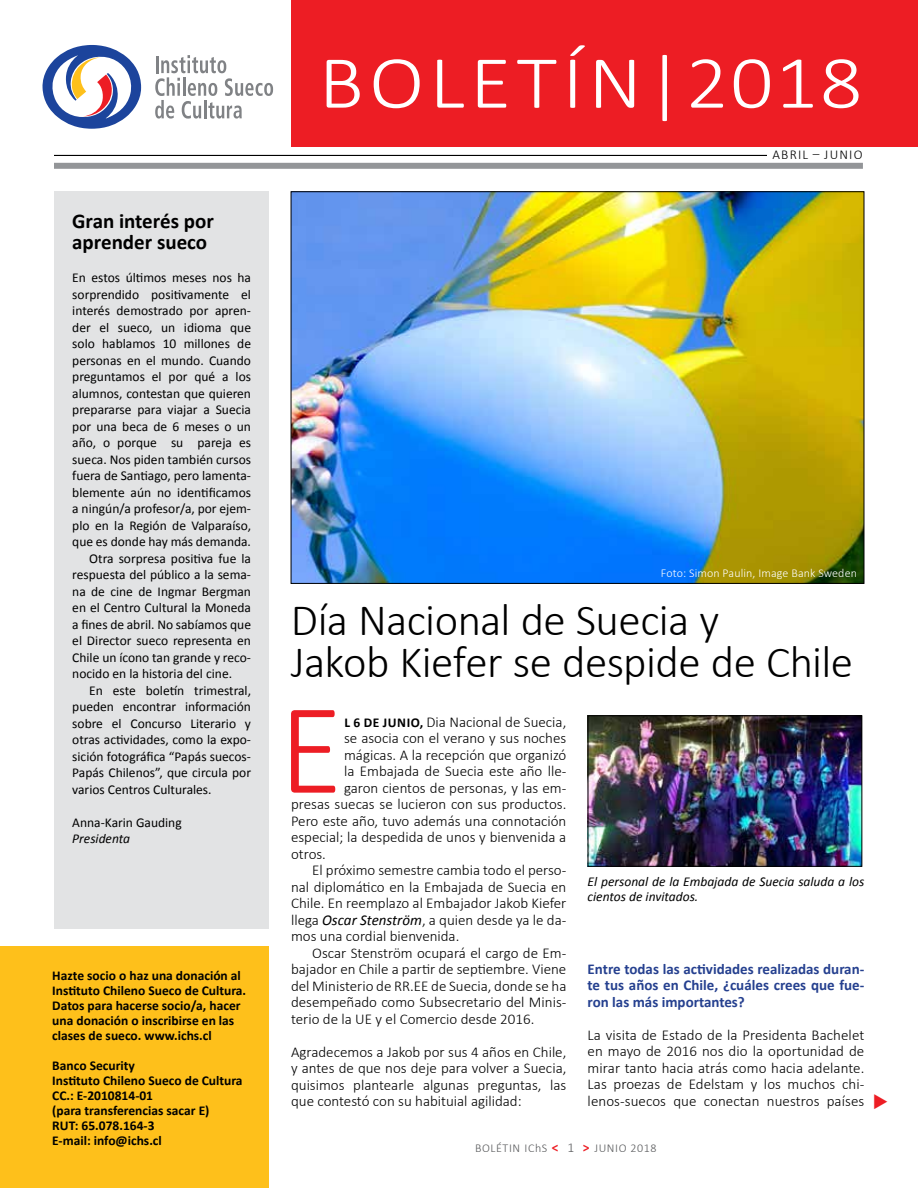
<style>
.page{position:relative;width:918px;height:1188px;background:#fff}
.page>*{position:absolute;margin:0;border:0;box-sizing:border-box;transform-origin:0 0}
.t1{font:300 130.5px "Calibri";color:#ed1d24}
.t2{font:300 75.6px "Calibri";letter-spacing:.065em;color:#fff;scale:1.11 1}
.t3{font:300 45px/42px "Calibri";letter-spacing:-.015em;color:#000}
.t4{font:700 21px/21px "Calibri";color:#000}
.t5{font:300 15px/16.5px "Calibri";color:#000;text-align:justify}
.t6{font:700 15px/16.5px "Calibri";color:#25408f;text-align:justify}
.t7{font:13.5px "Calibri";color:#000}
.t8{font:700 13.5px/15px "Calibri";color:#000}
.t9{font:italic 13.5px/15px "Calibri";color:#000}
.t10{font:300 13.5px "Calibri";letter-spacing:.09em;color:#000}
.t11{font:300 12px "Calibri";letter-spacing:.01em;color:#fff}
.t12{font:300 12px "Calibri";letter-spacing:.05em;color:#58595b}
.s1{font-weight:700;font-size:13.5px}
.s2{font-weight:400;font-style:italic}
.s3{font-weight:700;font-size:13.5px;color:#ed1d24}
.s4{font-size:13.5px}
</style>
<div class="page">
<div style="left:291px;top:0;width:627px;height:146px;background:#ed1d24"></div>
<div style="left:0;top:946px;width:269px;height:242px;background:#fec01b"></div>
<div style="left:54px;top:163px;width:809px;height:6px;background:#939598"></div>
<hr style="left:54px;top:155px;width:809px;height:1px;background:#000">
<div style="left:768px;top:149px;width:95px;height:13px;background:#fff"></div>
<svg style="left:43px;top:45px;width:98px;height:84px"></svg>
<svg style="left:155px;top:55px;width:118px;height:64px"></svg>
<img style="left:293px;top:193px;width:569px;height:389px">
<div style="left:54px;top:191px;width:215px;height:738px;background:#e2e3e4"></div>
<img style="left:590px;top:717px;width:270px;height:148px">
<div style="left:588px;top:715px;width:274px;height:152px;border:1px solid #000"></div>
<h3 class="t4" style="left:72px;top:211px;width:143px">Gran interés por aprender sueco</h3>
<p class="t7" style="left:72px;top:269px;width:180px">En estos últimos meses nos ha</p>
<p class="t7" style="left:72px;top:286px;width:180px">sorprendido positivamente el</p>
<p class="t7" style="left:72px;top:302px;width:180px">interés demostrado por apren-</p>
<p class="t7" style="left:72px;top:319px;width:180px">der el sueco, un idioma que</p>
<p class="t7" style="left:72px;top:335px;width:180px">solo hablamos 10 millones de</p>
<p class="t7" style="left:72px;top:352px;width:180px">personas en el mundo. Cuando</p>
<p class="t7" style="left:72px;top:368px;width:180px">preguntamos el por qué a los</p>
<p class="t7" style="left:72px;top:385px;width:180px">alumnos, contestan que quieren</p>
<p class="t7" style="left:72px;top:401px;width:180px">prepararse para viajar a Suecia</p>
<p class="t7" style="left:72px;top:418px;width:180px">por una beca de 6 meses o un</p>
<p class="t7" style="left:72px;top:434px;width:180px">año, o porque su pareja es</p>
<p class="t7" style="left:72px;top:451px;width:180px">sueca. Nos piden también cursos</p>
<p class="t7" style="left:72px;top:467px;width:180px">fuera de Santiago, pero lamenta-</p>
<p class="t7" style="left:72px;top:484px;width:180px">blemente aún no identificamos</p>
<p class="t7" style="left:72px;top:500px;width:180px">a ningún/a profesor/a, por ejem-</p>
<p class="t7" style="left:72px;top:517px;width:180px">plo en la Región de Valparaíso,</p>
<p class="t7" style="left:72px;top:533px;width:180px">que es donde hay más demanda.</p>
<p class="t7" style="left:89px;top:550px;width:163px">Otra sorpresa positiva fue la</p>
<p class="t7" style="left:72px;top:566px;width:180px">respuesta del público a la sema-</p>
<p class="t7" style="left:72px;top:583px;width:180px">na de cine de Ingmar Bergman</p>
<p class="t7" style="left:72px;top:599px;width:180px">en el Centro Cultural la Moneda</p>
<p class="t7" style="left:72px;top:616px;width:180px">a fines de abril. No sabíamos que</p>
<p class="t7" style="left:72px;top:632px;width:180px">el Director sueco representa en</p>
<p class="t7" style="left:72px;top:649px;width:180px">Chile un ícono tan grande y reco-</p>
<p class="t7" style="left:72px;top:665px;width:161px">nocido en la historia del cine.</p>
<p class="t7" style="left:89px;top:682px;width:163px">En este boletín trimestral,</p>
<p class="t7" style="left:72px;top:698px;width:180px">pueden encontrar información</p>
<p class="t7" style="left:72px;top:715px;width:180px">sobre el Concurso Literario y</p>
<p class="t7" style="left:72px;top:731px;width:180px">otras actividades, como la expo-</p>
<p class="t7" style="left:72px;top:748px;width:180px">sición fotográfica “Papás suecos-</p>
<p class="t7" style="left:72px;top:764px;width:180px">Papás Chilenos”, que circula por</p>
<p class="t7" style="left:72px;top:781px;width:141px">varios Centros Culturales.</p>
<p class="t7" style="left:72px;top:814px;width:111px">Anna-Karin Gauding</p>
<p class="t9" style="left:72px;top:831px;width:59px">Presidenta</p>
<p class="t8" style="left:52px;top:968px;width:195px">Hazte socio o haz una donación al Instituto Chileno Sueco de Cultura.<br>Datos para hacerse socio/a, hacer una donación o inscribirse en las clases de sueco. www.ichs.cl</p>
<p class="t8" style="left:52px;top:1058px;width:192px">Banco Security<br>Instituto Chileno Sueco de Cultura<br>CC.: E-2010814-01<br>(para transferencias sacar E)<br>RUT: 65.078.164-3<br>E-mail: info@ichs.cl</p>
<h2 class="t2" style="left:319px;top:36px;width:491px">BOLETÍN|2018</h2>
<p class="t10" style="left:772px;top:146px;width:92px">ABRIL – JUNIO</p>
<p class="t11" style="left:661px;top:565px;width:198px">Foto: Simon Paulin, Image Bank Sweden</p>
<h3 class="t3" style="left:291px;top:597px;width:564px">Día Nacional de Suecia y<br>Jakob Kiefer se despide de Chile</h3>
<h1 class="t1" style="left:279px;top:668px;width:65px">E</h1>
<p class="t5" style="left:344px;top:713px;width:224px"><span class="s1">L 6 DE JUNIO,</span> Dia Nacional de Suecia,</p>
<p class="t5" style="left:344px;top:729px;width:224px">se asocia con el verano y sus noches</p>
<p class="t5" style="left:344px;top:746px;width:224px">mágicas. A la recepción que organizó</p>
<p class="t5" style="left:344px;top:762px;width:224px">la Embajada de Suecia este año lle-</p>
<p class="t5" style="left:344px;top:779px;width:224px">garon cientos de personas, y las em-</p>
<p class="t5" style="left:291px;top:795px;width:277px">presas suecas se lucieron con sus productos.</p>
<p class="t5" style="left:291px;top:812px;width:277px">Pero este año, tuvo además una connotación</p>
<p class="t5" style="left:291px;top:828px;width:277px">especial; la despedida de unos y bienvenida a</p>
<p class="t5" style="left:291px;top:845px;width:36px">otros.</p>
<p class="t5" style="left:312px;top:861px;width:256px">El próximo semestre cambia todo el perso-</p>
<p class="t5" style="left:291px;top:878px;width:277px">nal diplomático en la Embajada de Suecia en</p>
<p class="t5" style="left:291px;top:894px;width:277px">Chile. En reemplazo al Embajador Jakob Kiefer</p>
<p class="t5" style="left:291px;top:911px;width:277px">llega <span class="s2">Oscar Stenström</span>, a quien desde ya le da-</p>
<p class="t5" style="left:291px;top:927px;width:170px">mos una cordial bienvenida.</p>
<p class="t5" style="left:312px;top:944px;width:256px">Oscar Stenström ocupará el cargo de Em-</p>
<p class="t5" style="left:291px;top:960px;width:277px">bajador en Chile a partir de septiembre. Viene</p>
<p class="t5" style="left:291px;top:977px;width:277px">del Ministerio de RR.EE de Suecia, donde se ha</p>
<p class="t5" style="left:291px;top:993px;width:277px">desempeñado como Subsecretario del Minis-</p>
<p class="t5" style="left:291px;top:1010px;width:245px">terio de la UE y el Comercio desde 2016.</p>
<p class="t5" style="left:291px;top:1043px;width:277px">Agradecemos a Jakob por sus 4 años en Chile, y antes de que nos deje para volver a Suecia, quisimos plantearle algunas preguntas, las que contestó con su habituial agilidad:</p>
<p class="t9" style="left:588px;top:873px;width:278px">El personal de la Embajada de Suecia saluda a los cientos de invitados.</p>
<p class="t6" style="left:588px;top:960px;width:278px">Entre todas las actividades realizadas duran&shy;te tus años en Chile, ¿cuáles crees que fue&shy;ron las más importantes?</p>
<p class="t5" style="left:588px;top:1026px;width:278px">La visita de Estado de la Presidenta Bachelet en mayo de 2016 nos dio la oportunidad de mirar tanto hacia atrás como hacia adelante.<br>Las proezas de Edelstam y los muchos chi&shy;lenos-suecos que conectan nuestros países</p>
<p class="t12" style="left:475px;top:1141px;width:183px">BOLÉTIN IChS <span class="s3">&lt;</span> <span class="s4">1</span> <span class="s3">&gt;</span> JUNIO 2018</p>
</div>
